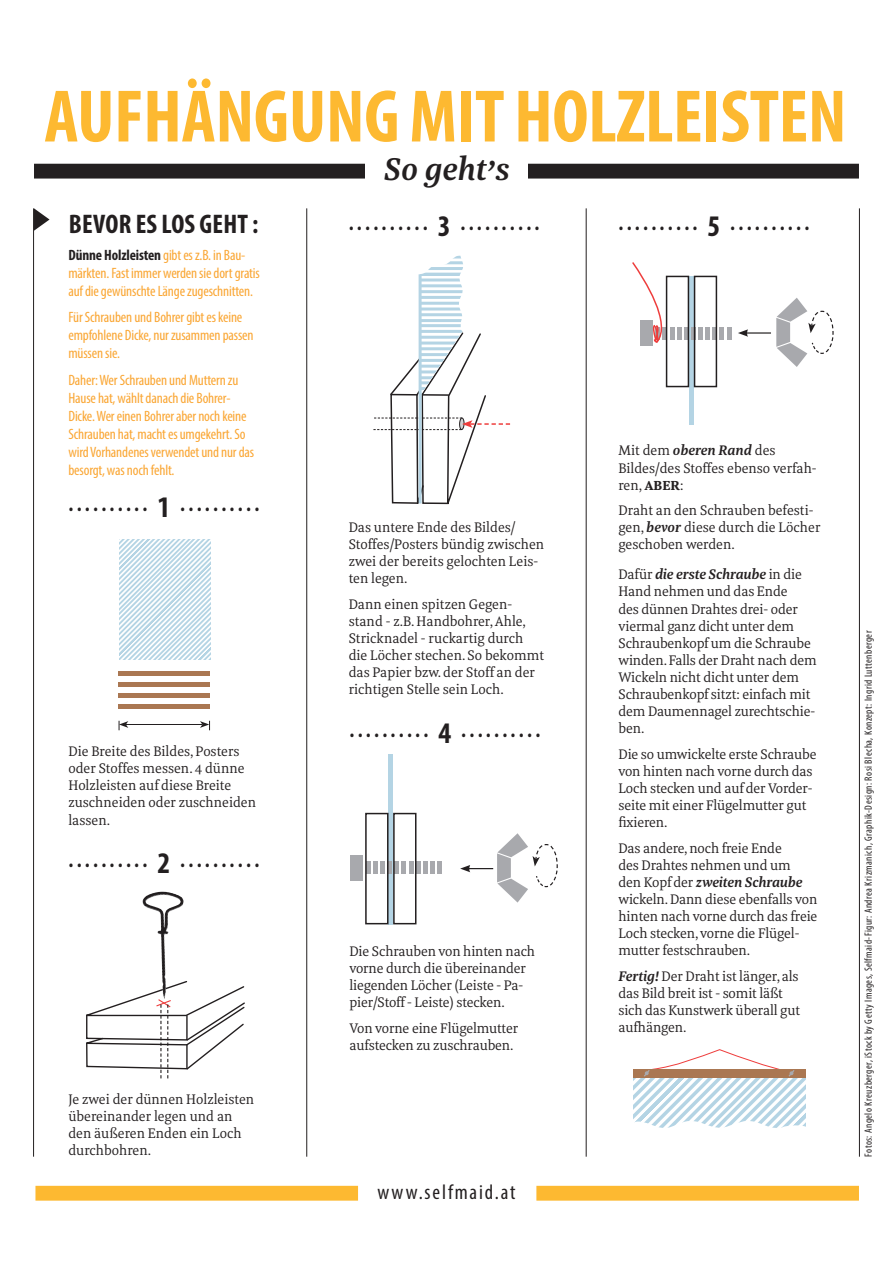
<style>
.page{position:relative;width:893px;height:1263px;background:#fff}
.page>*{position:absolute;margin:0;border:0;box-sizing:border-box;transform-origin:0 0}
.t1{font:700 condensed 75px "Myriad Pro";letter-spacing:-.005em;color:#fdb931}
.t2{font:italic 700 32.25px "Meret Pro";color:#231f20}
.t3{font:700 condensed 27px "Myriad Pro";letter-spacing:.01em;color:#231f20}
.t4{font:700 condensed 21px "Myriad Pro";color:#231f20}
.t5{font:condensed 21px "Myriad Pro";letter-spacing:.09em;color:#231f20}
.t6{font:condensed 15px/18px "Myriad Pro";letter-spacing:-.01em;color:#faa633}
.t7{font:14.25px/17.1px "Meret Pro";letter-spacing:-.01em;color:#231f20}
.t8{font:condensed 10.5px "Myriad Pro";letter-spacing:.04em;color:#231f20}
.s1{font-weight:700;color:#231f20}
.s2{font-size:30px}
.s3{font-weight:700;font-style:italic}
.s4{font-weight:800;font-size:13.5px}
</style>
<div class="page">
<div style="left:34px;top:164px;width:825px;height:15px;background:#231f20"></div>
<hr style="left:586px;top:208px;width:1px;height:949px;background:#231f20">
<hr style="left:859px;top:208px;width:1px;height:949px;background:#231f20">
<hr style="left:33px;top:208px;width:1px;height:949px;background:#231f20">
<hr style="left:306px;top:208px;width:1px;height:949px;background:#231f20">
<div style="left:35px;top:1186px;width:323px;height:14px;background:#fdb931"></div>
<div style="left:536px;top:1186px;width:323px;height:14px;background:#fdb931"></div>
<div style="left:365px;top:155px;width:163px;height:25px;background:#fff"></div>
<svg style="left:34px;top:208px;width:16px;height:23px"></svg>
<img style="left:142px;top:892px;width:19px;height:32px">
<svg style="left:86px;top:980px;width:159px;height:98px"></svg>
<svg style="left:119px;top:539px;width:91px;height:121px"></svg>
<hr style="left:119px;top:671px;width:91px;height:4px;background:#aa7752">
<hr style="left:119px;top:682px;width:91px;height:4px;background:#aa7752">
<div style="left:119px;top:693px;width:91px;height:5px;background:#aa7752"></div>
<div style="left:119px;top:704px;width:91px;height:5px;background:#aa7752"></div>
<hr style="left:126px;top:724px;width:76px;height:1px;background:#231f20">
<svg style="left:119px;top:721px;width:9px;height:9px"></svg>
<svg style="left:200px;top:721px;width:10px;height:9px"></svg>
<div style="left:388px;top:754px;width:5px;height:170px;background:#b4d4e4"></div>
<div style="left:366px;top:862px;width:5px;height:12px;background:#a8a9ad"></div>
<hr style="left:381px;top:862px;width:4px;height:12px;background:#a8a9ad">
<hr style="left:395px;top:862px;width:4px;height:12px;background:#a8a9ad">
<hr style="left:409px;top:862px;width:4px;height:12px;background:#a8a9ad">
<hr style="left:423px;top:862px;width:4px;height:12px;background:#a8a9ad">
<hr style="left:374px;top:862px;width:4px;height:12px;background:#a8a9ad">
<svg style="left:388px;top:862px;width:4px;height:12px"></svg>
<hr style="left:402px;top:862px;width:4px;height:12px;background:#a8a9ad">
<svg style="left:416px;top:862px;width:4px;height:12px"></svg>
<hr style="left:430px;top:862px;width:4px;height:12px;background:#a8a9ad">
<hr style="left:438px;top:862px;width:4px;height:12px;background:#a8a9ad">
<div style="left:350px;top:855px;width:13px;height:25px;background:#a8a9ad"></div>
<svg style="left:460px;top:833px;width:98px;height:69px"></svg>
<div style="left:365px;top:813px;width:23px;height:111px;border:2px solid #231f20"></div>
<div style="left:393px;top:813px;width:23px;height:111px;border:2px solid #231f20"></div>
<hr style="left:746px;top:332px;width:25px;height:2px;background:#231f20">
<svg style="left:738px;top:329px;width:10px;height:8px"></svg>
<svg style="left:776px;top:298px;width:58px;height:69px"></svg>
<div style="left:689px;top:276px;width:5px;height:149px;background:#b4d4e4"></div>
<hr style="left:670px;top:327px;width:4px;height:13px;background:#a8a9ad">
<hr style="left:684px;top:327px;width:4px;height:13px;background:#a8a9ad">
<hr style="left:698px;top:327px;width:4px;height:13px;background:#a8a9ad">
<div style="left:712px;top:327px;width:5px;height:13px;background:#a8a9ad"></div>
<hr style="left:677px;top:327px;width:4px;height:13px;background:#a8a9ad">
<svg style="left:691px;top:327px;width:3px;height:13px"></svg>
<div style="left:705px;top:327px;width:5px;height:13px;background:#a8a9ad"></div>
<hr style="left:720px;top:327px;width:4px;height:13px;background:#a8a9ad">
<hr style="left:727px;top:327px;width:4px;height:13px;background:#a8a9ad">
<div style="left:640px;top:321px;width:12px;height:25px;background:#a8a9ad"></div>
<div style="left:666px;top:276px;width:23px;height:111px;border:2px solid #231f20"></div>
<div style="left:694px;top:276px;width:23px;height:111px;border:2px solid #231f20"></div>
<svg style="left:632px;top:262px;width:40px;height:82px"></svg>
<svg style="left:633px;top:1049px;width:173px;height:79px"></svg>
<svg style="left:373px;top:255px;width:137px;height:250px"></svg>
<hr style="left:419px;top:274px;width:3px;height:229px;background:#b4d4e4">
<h1 class="t1" style="left:44px;top:70px;width:804px">AUFHÄNGUNG MIT HOLZLEISTEN</h1>
<h3 class="t3" style="left:69px;top:207px;width:191px">BEVOR ES LOS GEHT :</h3>
<p class="t6" style="left:68px;top:246px;width:193px"><span class="s1">DÜNNE HOLZLEISTEN</span> gibt es z.B. in Bau&shy;märkten. Fast immer werden sie dort gratis auf die gewünschte Länge zugeschnitten.</p>
<p class="t6" style="left:68px;top:308px;width:187px">Für Schrauben und Bohrer gibt es keine empfohlene Dicke, nur zusammen passen müssen sie.</p>
<p class="t6" style="left:68px;top:371px;width:187px">Daher: Wer Schrauben und Muttern zu Hause hat, wählt danach die Bohrer-Dicke. Wer einen Bohrer aber noch keine Schrauben hat, macht es umgekehrt. So wird Vorhandenes verwendet und nur das besorgt, was noch fehlt.</p>
<h3 class="t4" style="left:68px;top:491px;width:192px">. . . . . . . . . . <span class="s2">1</span> . . .. . . . . . .</h3>
<p class="t7" style="left:68px;top:742px;width:189px">Die Breite des Bildes, Posters oder Stoffes messen. 4 dünne<br>Holzleisten auf diese Breite zuschneiden oder zuschneiden lassen.</p>
<h3 class="t4" style="left:68px;top:847px;width:192px">. . . . . . . . . . <span class="s2">2</span> . . .. . . . . . .</h3>
<p class="t7" style="left:68px;top:1090px;width:187px">Je zwei der dünnen Holzleisten übereinander legen und an den äußeren Enden ein Loch durchbohren.</p>
<h2 class="t2" style="left:384px;top:146px;width:128px">So geht’s</h2>
<h3 class="t4" style="left:349px;top:209px;width:192px">. . . . . . . . . . <span class="s2">3</span> . . .. . . . . . .</h3>
<h3 class="t4" style="left:618px;top:210px;width:192px">. . . . . . . . . . <span class="s2">5</span> . . .. . . . . . .</h3>
<p class="t7" style="left:349px;top:518px;width:197px">Das untere Ende des Bildes/<br>Stoffes/Posters bündig zwischen zwei der bereits gelochten Leis&shy;ten legen.</p>
<p class="t7" style="left:349px;top:595px;width:197px">Dann einen spitzen Gegen&shy;stand - z.B. Handbohrer, Ahle,<br>Stricknadel - ruckartig durch die Löcher stechen. So bekommt das Papier bzw. der Stoff an der richtigen Stelle sein Loch.</p>
<h3 class="t4" style="left:349px;top:717px;width:192px">. . . . . . . . . . <span class="s2">4</span> . . .. . . . . . .</h3>
<p class="t7" style="left:349px;top:942px;width:187px">Die Schrauben von hinten nach vorne durch die übereinander liegenden Löcher (Leiste - Pa&shy;pier/Stoff - Leiste) stecken.</p>
<p class="t7" style="left:349px;top:1019px;width:170px">Von vorne eine Flügelmutter aufstecken zu zuschrauben.</p>
<h3 class="t5" style="left:377px;top:1179px;width:140px">www.selfmaid.at</h3>
<p class="t7" style="left:618px;top:442px;width:200px">Mit dem <span class="s3">oberen Rand</span> des<br>Bildes/des Stoffes ebenso verfah&shy;ren, <span class="s4">ABER</span>:</p>
<p class="t7" style="left:618px;top:501px;width:203px">Draht an den Schrauben befesti&shy;gen, <span class="s3">bevor</span> diese durch die Löcher geschoben werden.</p>
<p class="t7" style="left:618px;top:566px;width:200px">Dafür <span class="s3">die erste Schraube</span> in die<br>Hand nehmen und das Ende<br>des dünnen Drahtes drei- oder viermal ganz dicht unter dem<br>Schraubenkopf um die Schraube winden. Falls der Draht nach dem<br>Wickeln nicht dicht unter dem<br>Schraubenkopf sitzt: einfach mit dem Daumennagel zurechtschie&shy;ben.</p>
<p class="t7" style="left:618px;top:745px;width:200px">Die so umwickelte erste Schraube von hinten nach vorne durch das<br>Loch stecken und auf der Vorder&shy;seite mit einer Flügelmutter gut fixieren.</p>
<p class="t7" style="left:618px;top:839px;width:200px">Das andere, noch freie Ende<br>des Drahtes nehmen und um<br>den Kopf der <span class="s3">zweiten Schraube </span>wickeln. Dann diese ebenfalls von hinten nach vorne durch das freie<br>Loch stecken, vorne die Flügel&shy;mutter festschrauben.</p>
<p class="t7" style="left:618px;top:967px;width:183px"><span class="s3">Fertig!</span> Der Draht ist länger, als das Bild breit ist - somit läßt sich das Kunstwerk überall gut aufhängen.</p>
<p class="t8" style="left:862px;top:1157px;width:527px;rotate:-90deg">Fotos: Angelo Kreuzberger, iStock by Getty Images, Selfmaid-Figur: Andrea Krizmanich, Graphik-Design: Rosi Blecha, Konzept: Ingrid Luttenberger</p>
</div>
